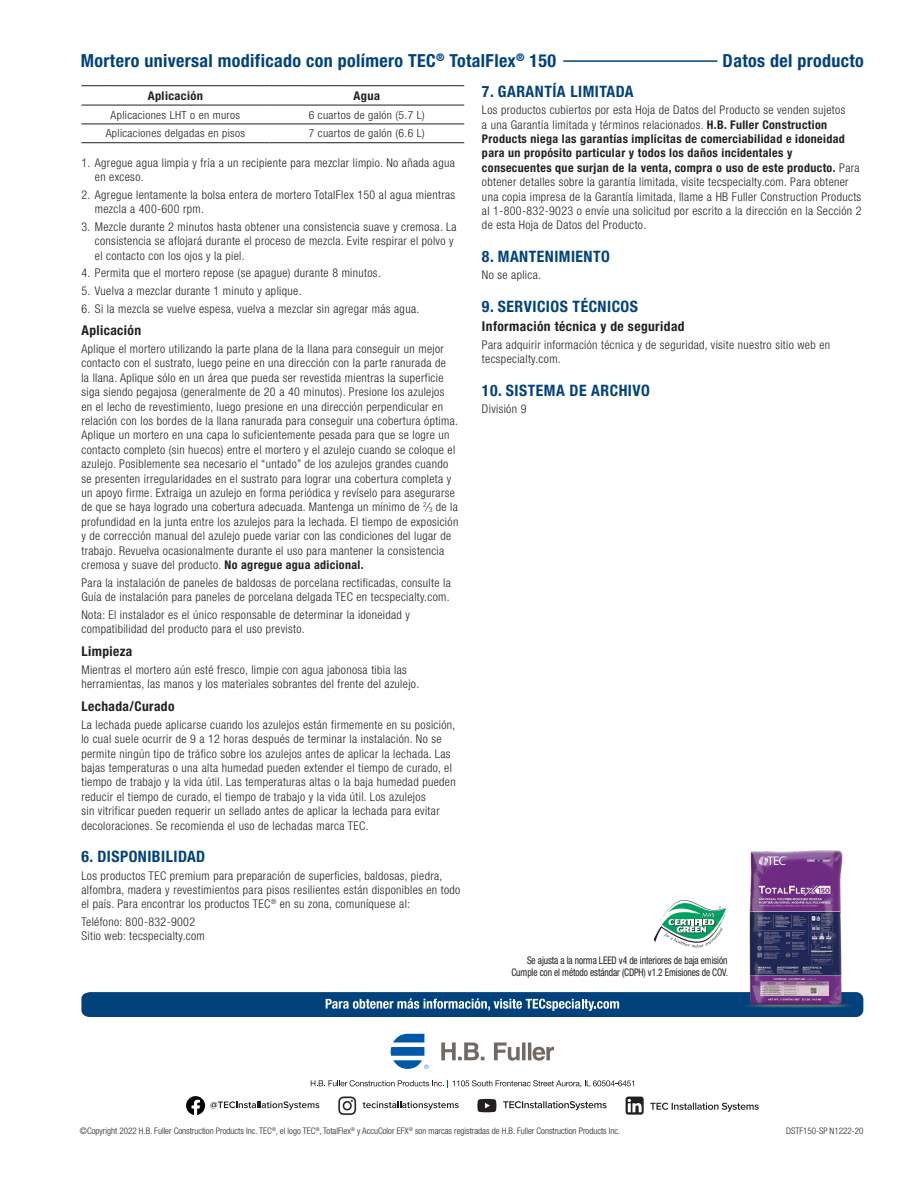
<style>
.page{position:relative;width:918px;height:1188px;background:#fff}
.page>*{position:absolute;margin:0;border:0;box-sizing:border-box;transform-origin:0 0}
.t1{font:700 condensed 18px "Helvetica Neue LT Std";letter-spacing:.02em;color:#01427c}
.Subhead{font:700 condensed 15.75px "Helvetica Neue LT Std";letter-spacing:.03em;color:#01427c}
.Subhead_Black{font:700 condensed 13.5px "Helvetica Neue LT Std";letter-spacing:.03em;color:#231f20}
.Body{font:300 condensed 12px/14.4px "Helvetica Neue LT Std";letter-spacing:.03em;color:#231f20}
.Subhead_Black-2{font:300 condensed 12px/14.4px "Helvetica Neue LT Std";letter-spacing:.03em;color:#231f20}
.t2{font:700 condensed 12px "Helvetica Neue LT Std";letter-spacing:.03em;color:#231f20;scale:1.04 1}
.t3{font:300 condensed 11.25px "Helvetica Neue LT Std";letter-spacing:.03em;color:#231f20;scale:1.04 1}
.t4{font:condensed 10.5px "Helvetica Neue LT Std";letter-spacing:-.01em;color:#231f20;scale:.9 1}
.t5{font:300 condensed 9px "Helvetica Neue LT Std";color:#231f20}
.s1{font-weight:700}
</style>
<div class="page">
<hr style="left:81px;top:85px;width:188px;height:1px;background:#231f20">
<hr style="left:269px;top:85px;width:195px;height:1px;background:#231f20">
<hr style="left:81px;top:105px;width:188px;height:1px;background:#231f20">
<hr style="left:269px;top:105px;width:195px;height:1px;background:#231f20">
<hr style="left:81px;top:124px;width:188px;height:1px;background:#231f20">
<hr style="left:269px;top:124px;width:195px;height:1px;background:#231f20">
<hr style="left:81px;top:142px;width:188px;height:1px;background:#231f20">
<hr style="left:269px;top:142px;width:195px;height:1px;background:#231f20">
<svg style="left:311px;top:1080px;width:323px;height:7px"></svg>
<svg style="left:626px;top:1097px;width:18px;height:18px"></svg>
<svg style="left:650px;top:1103px;width:109px;height:9px"></svg>
<svg style="left:186px;top:1096px;width:133px;height:19px"></svg>
<svg style="left:503px;top:1101px;width:104px;height:9px"></svg>
<svg style="left:477px;top:1099px;width:19px;height:13px"></svg>
<svg style="left:363px;top:1101px;width:96px;height:9px"></svg>
<img style="left:338px;top:1096px;width:19px;height:20px">
<svg style="left:81px;top:992px;width:649px;height:25px;background:#165287"></svg>
<svg style="left:441px;top:1042px;width:113px;height:19px"></svg>
<svg style="left:391px;top:1034px;width:38px;height:35px"></svg>
<svg style="left:653px;top:900px;width:74px;height:48px"></svg>
<hr style="left:563px;top:60px;width:154px;height:2px;background:#01427c">
<img style="left:730px;top:850px;width:133px;height:167px">
<p class="t1" style="left:81px;top:50px;width:477px">Mortero universal modificado con polímero TEC<sup>®</sup> TotalFlex<sup>®</sup> 150</p>
<p class="t1" style="left:723px;top:50px;width:143px">Datos del producto</p>
<p class="t2" style="left:148px;top:88px;width:55px">Aplicación</p>
<p class="t2" style="left:354px;top:88px;width:27px">Agua</p>
<p class="t3" style="left:111px;top:108px;width:126px">Aplicaciones LHT o en muros</p>
<p class="t3" style="left:309px;top:108px;width:113px">6 cuartos de galón (5.7 L)</p>
<p class="t3" style="left:106px;top:127px;width:135px">Aplicaciones delgadas en pisos</p>
<p class="t3" style="left:309px;top:127px;width:113px">7 cuartos de galón (6.6 L)</p>
<p class="Body" style="left:95px;top:155px;width:361px;text-indent:-14px">1. Agregue agua limpia y fría a un recipiente para mezclar limpio. No añada agua en exceso.</p>
<p class="Body" style="left:95px;top:187px;width:362px;text-indent:-14px">2. Agregue lentamente la bolsa entera de mortero TotalFlex 150 al agua mientras mezcla a 400-600 rpm.</p>
<p class="Body" style="left:95px;top:219px;width:363px;text-indent:-14px">3. Mezcle durante 2 minutos hasta obtener una consistencia suave y cremosa. La consistencia se aflojará durante el proceso de mezcla. Evite respirar el polvo y el contacto con los ojos y la piel.</p>
<p class="Body" style="left:81px;top:266px;width:301px">4. Permita que el mortero repose (se apague) durante 8 minutos.</p>
<p class="Body" style="left:81px;top:283px;width:222px">5. Vuelva a mezclar durante 1 minuto y aplique.</p>
<p class="Body" style="left:81px;top:301px;width:339px">6. Si la mezcla se vuelve espesa, vuelva a mezclar sin agregar más agua.</p>
<p class="Subhead_Black" style="left:81px;top:322px;width:61px">Aplicación</p>
<p class="Body" style="left:81px;top:342px;width:378px">Aplique el mortero utilizando la parte plana de la llana para conseguir un mejor contacto con el sustrato, luego peine en una dirección con la parte ranurada de<br>la llana. Aplique sólo en un área que pueda ser revestida mientras la superficie siga siendo pegajosa (generalmente de 20 a 40 minutos). Presione los azulejos<br>en el lecho de revestimiento, luego presione en una dirección perpendicular en relación con los bordes de la llana ranurada para conseguir una cobertura óptima.<br>Aplique un mortero en una capa lo suficientemente pesada para que se logre un contacto completo (sin huecos) entre el mortero y el azulejo cuando se coloque el azulejo. Posiblemente sea necesario el “untado” de los azulejos grandes cuando se presenten irregularidades en el sustrato para lograr una cobertura completa y un apoyo firme. Extraiga un azulejo en forma periódica y revíselo para asegurarse de que se haya logrado una cobertura adecuada. Mantenga un mínimo de <sup>2</sup>⁄<sub>3</sub> de la profundidad en la junta entre los azulejos para la lechada. El tiempo de exposición y de corrección manual del azulejo puede variar con las condiciones del lugar de trabajo. Revuelva ocasionalmente durante el uso para mantener la consistencia cremosa y suave del producto. <span class="s1">No agregue agua adicional.</span></p>
<p class="Body" style="left:81px;top:575px;width:371px">Para la instalación de paneles de baldosas de porcelana rectificadas, consulte la<br>Guía de instalación para paneles de porcelana delgada TEC en tecspecialty.com.</p>
<p class="Body" style="left:81px;top:607px;width:330px">Nota: El instalador es el único responsable de determinar la idoneidad y compatibilidad del producto para el uso previsto.</p>
<p class="Subhead_Black" style="left:81px;top:643px;width:53px">Limpieza</p>
<p class="Body" style="left:81px;top:662px;width:339px">Mientras el mortero aún esté fresco, limpie con agua jabonosa tibia las herramientas, las manos y los materiales sobrantes del frente del azulejo.</p>
<p class="Subhead_Black" style="left:81px;top:698px;width:95px">Lechada/Curado</p>
<p class="Subhead_Black-2" style="left:81px;top:717px;width:376px">La lechada puede aplicarse cuando los azulejos están firmemente en su posición, lo cual suele ocurrir de 9 a 12 horas después de terminar la instalación. No se permite ningún tipo de tráfico sobre los azulejos antes de aplicar la lechada. Las bajas temperaturas o una alta humedad pueden extender el tiempo de curado, el tiempo de trabajo y la vida útil. Las temperaturas altas o la baja humedad pueden reducir el tiempo de curado, el tiempo de trabajo y la vida útil. Los azulejos<br>sin vitrificar pueden requerir un sellado antes de aplicar la lechada para evitar decoloraciones. Se recomienda el uso de lechadas marca TEC.</p>
<p class="Subhead" style="left:81px;top:847px;width:125px">6. DISPONIBILIDAD</p>
<p class="Body" style="left:81px;top:868px;width:380px">Los productos TEC premium para preparación de superficies, baldosas, piedra, alfombra, madera y revestimientos para pisos resilientes están disponibles en todo el país. Para encontrar los productos TEC<sup>®</sup> en su zona, comuníquese al:</p>
<p class="Body" style="left:81px;top:914px;width:125px">Teléfono: 800-832-9002<br>Sitio web: tecspecialty.com</p>
<p class="Subhead" style="left:482px;top:81px;width:153px">7. GARANTÍA LIMITADA</p>
<p class="Body" style="left:482px;top:103px;width:381px">Los productos cubiertos por esta Hoja de Datos del Producto se venden sujetos<br>a una Garantía limitada y términos relacionados. <span class="s1">H.B. Fuller Construction Products niega las garantías implícitas de comerciabilidad e idoneidad para un propósito particular y todos los daños incidentales y consecuentes que surjan de la venta, compra o uso de este producto.</span> Para obtener detalles sobre la garantía limitada, visite tecspecialty.com. Para obtener una copia impresa de la Garantía limitada, llame a HB Fuller Construction Products al 1-800-832-9023 o envíe una solicitud por escrito a la dirección en la Sección 2 de esta Hoja de Datos del Producto.</p>
<p class="Subhead" style="left:482px;top:247px;width:129px">8. MANTENIMIENTO</p>
<p class="Body" style="left:482px;top:268px;width:61px">No se aplica.</p>
<p class="Subhead" style="left:482px;top:297px;width:158px">9. SERVICIOS TÉCNICOS</p>
<p class="Subhead_Black" style="left:482px;top:318px;width:204px">Información técnica y de seguridad</p>
<p class="Body" style="left:482px;top:337px;width:350px">Para adquirir información técnica y de seguridad, visite nuestro sitio web en tecspecialty.com.</p>
<p class="Subhead" style="left:482px;top:381px;width:169px">10. SISTEMA DE ARCHIVO</p>
<p class="Body" style="left:482px;top:402px;width:46px">División 9</p>
<p class="t4" style="left:527px;top:954px;width:224px">Se ajusta a la norma LEED v4 de interiores de baja emisión</p>
<p class="t4" style="left:512px;top:967px;width:242px">Cumple con el método estándar (CDPH) v1.2 Emisiones de COV.</p>
<p class="t5" style="left:80px;top:1126px;width:542px">©Copyright 2022 H.B. Fuller Construction Products Inc. TEC<sup>®</sup>, el logo TEC<sup>®</sup>, TotalFlex<sup>®</sup> y AccuColor EFX<sup>®</sup> son marcas registradas de H.B. Fuller Construction Products Inc.</p>
<p class="t5" style="left:786px;top:1126px;width:79px">DSTF150-SP N1222-20</p>
</div>
